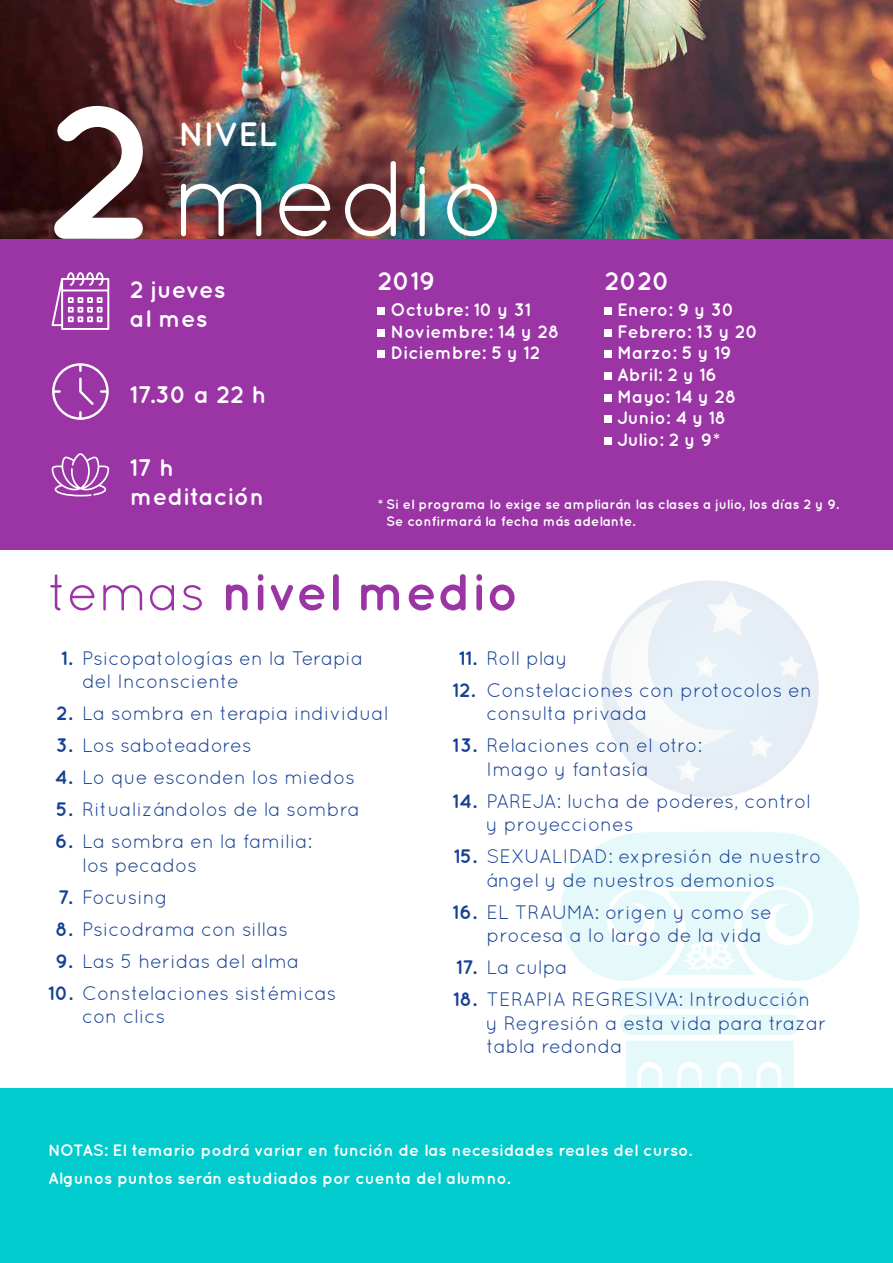
<style>
.page{position:relative;width:893px;height:1263px;background:#fff}
.page>*{position:absolute;margin:0;border:0;box-sizing:border-box;transform-origin:0 0}
.t1{font:700 189.75px "Quicksand";color:#fff}
.t2{font:107.4px "Quicksand";color:#fff}
.t3{font:700 51.9px "Quicksand";color:#9b35a6}
.t4{font:700 33.75px "Quicksand";letter-spacing:-.015em;color:#fff}
.t5{font:700 25.5px "Quicksand";color:#fff}
.t6{font:700 24px/29px "Quicksand";color:#fff}
.t7{font:19.5px/23.5px "Quicksand";color:#164194}
.t8{font:700 18px/21.8px "Quicksand";color:#fff}
.t9{font:700 16.5px/28px "Quicksand";color:#fff}
.t10{font:700 13.5px/16.2px "Quicksand";color:#fff}
.s1{font-weight:400}
.s2{font-weight:700}
</style>
<div class="page">
<svg style="left:611px;top:988px;width:197px;height:101px"></svg>
<svg style="left:560px;top:832px;width:300px;height:149px"></svg>
<div style="left:601px;top:580px;width:218px;height:218px;background:#e6edf4;border-radius:50%"></div>
<svg style="left:601px;top:590px;width:202px;height:192px"></svg>
<img style="left:0;top:0;width:893px;height:239px">
<div style="left:0;top:1089px;width:893px;height:174px;background:#01cbcd"></div>
<div style="left:0;top:239px;width:893px;height:310px;background:#9b35a6"></div>
<div style="left:378px;top:307px;width:7px;height:7px;background:#fff"></div>
<div style="left:378px;top:329px;width:7px;height:7px;background:#fff"></div>
<div style="left:378px;top:351px;width:7px;height:7px;background:#fff"></div>
<div style="left:604px;top:307px;width:7px;height:7px;background:#fff"></div>
<div style="left:604px;top:329px;width:7px;height:7px;background:#fff"></div>
<div style="left:604px;top:351px;width:7px;height:7px;background:#fff"></div>
<div style="left:604px;top:373px;width:7px;height:7px;background:#fff"></div>
<div style="left:604px;top:394px;width:7px;height:7px;background:#fff"></div>
<div style="left:604px;top:416px;width:7px;height:7px;background:#fff"></div>
<div style="left:604px;top:438px;width:7px;height:7px;background:#fff"></div>
<svg style="left:52px;top:363px;width:57px;height:57px"></svg>
<svg style="left:52px;top:272px;width:57px;height:58px"></svg>
<svg style="left:52px;top:453px;width:57px;height:43px"></svg>
<h1 class="t1" style="left:45px;top:58px;width:113px">2</h1>
<h3 class="t4" style="left:179px;top:114px;width:100px">NIVEL</h3>
<h2 class="t2" style="left:171px;top:137px;width:337px">medio</h2>
<h3 class="t5" style="left:378px;top:266px;width:59px">2019</h3>
<p class="t8" style="left:390px;top:298px;width:171px">Octubre: 10 y 31<br>Noviembre: 14 y 28<br>Diciembre: 5 y 12</p>
<p class="t6" style="left:130px;top:274px;width:97px">2 jueves al mes</p>
<p class="t6" style="left:130px;top:379px;width:138px">17.30 a 22 h</p>
<h3 class="t5" style="left:604px;top:266px;width:68px">2020</h3>
<p class="t8" style="left:617px;top:298px;width:143px">Enero: 9 y 30<br>Febrero: 13 y 20<br>Marzo: 5 y 19<br>Abril: 2 y 16<br>Mayo: 14 y 28<br>Junio: 4 y 18<br>Julio: 2 y 9*</p>
<p class="t6" style="left:130px;top:452px;width:136px">17 h meditación</p>
<p class="t10" style="left:386px;top:496px;width:454px;text-indent:-9px">* Si el programa lo exige se ampliarán las clases a julio, los días 2 y 9.<br>Se confirmará la fecha más adelante.</p>
<h3 class="t3" style="left:48px;top:561px;width:472px"><span class="s1">temas</span> nivel medio</h3>
<p class="t7" style="left:82px;top:646px;width:282px;text-indent:-21px"><span class="s2">1.</span> Psicopatologías en la Terapia del Inconsciente</p>
<p class="t7" style="left:56px;top:702px;width:334px"><span class="s2">2.</span> La sombra en terapia individual</p>
<p class="t7" style="left:56px;top:734px;width:197px"><span class="s2">3.</span> Los saboteadores</p>
<p class="t7" style="left:55px;top:766px;width:302px"><span class="s2">4.</span> Lo que esconden los miedos</p>
<p class="t7" style="left:56px;top:798px;width:305px"><span class="s2">5.</span> Ritualizándolos de la sombra</p>
<p class="t7" style="left:82px;top:830px;width:232px;text-indent:-27px"><span class="s2">6.</span> La sombra en la familia: los pecados</p>
<p class="t7" style="left:58px;top:885px;width:111px"><span class="s2">7.</span> Focusing</p>
<p class="t7" style="left:55px;top:917px;width:234px"><span class="s2">8.</span> Psicodrama con sillas</p>
<p class="t7" style="left:55px;top:949px;width:245px"><span class="s2">9.</span> Las 5 heridas del alma</p>
<p class="t7" style="left:82px;top:981px;width:256px;text-indent:-34px"><span class="s2">10.</span> Constelaciones sistémicas con clics</p>
<p class="t7" style="left:459px;top:646px;width:110px"><span class="s2">11.</span> Roll play</p>
<p class="t7" style="left:486px;top:678px;width:327px;text-indent:-34px"><span class="s2">12.</span> Constelaciones con protocolos en consulta privada</p>
<p class="t7" style="left:486px;top:734px;width:217px;text-indent:-34px"><span class="s2">13.</span> Relaciones con el otro:<br>Imago y fantasía</p>
<p class="t7" style="left:486px;top:789px;width:326px;text-indent:-34px"><span class="s2">14.</span> PAREJA: lucha de poderes, control y proyecciones</p>
<p class="t7" style="left:486px;top:845px;width:336px;text-indent:-33px"><span class="s2">15.</span> SEXUALIDAD: expresión de nuestro ángel y de nuestros demonios</p>
<p class="t7" style="left:486px;top:900px;width:287px;text-indent:-34px"><span class="s2">16.</span> EL TRAUMA: origen y como se procesa a lo largo de la vida</p>
<p class="t7" style="left:456px;top:956px;width:113px"><span class="s2">17.</span> La culpa</p>
<p class="t7" style="left:486px;top:988px;width:342px;text-indent:-33px"><span class="s2">18.</span> TERAPIA REGRESIVA: Introducción<br>y Regresión a esta vida para trazar tabla redonda</p>
<p class="t9" style="left:48px;top:1136px;width:645px">NOTAS: El temario podrá variar en función de las necesidades reales del curso.<br>Algunos puntos serán estudiados por cuenta del alumno.</p>
</div>
